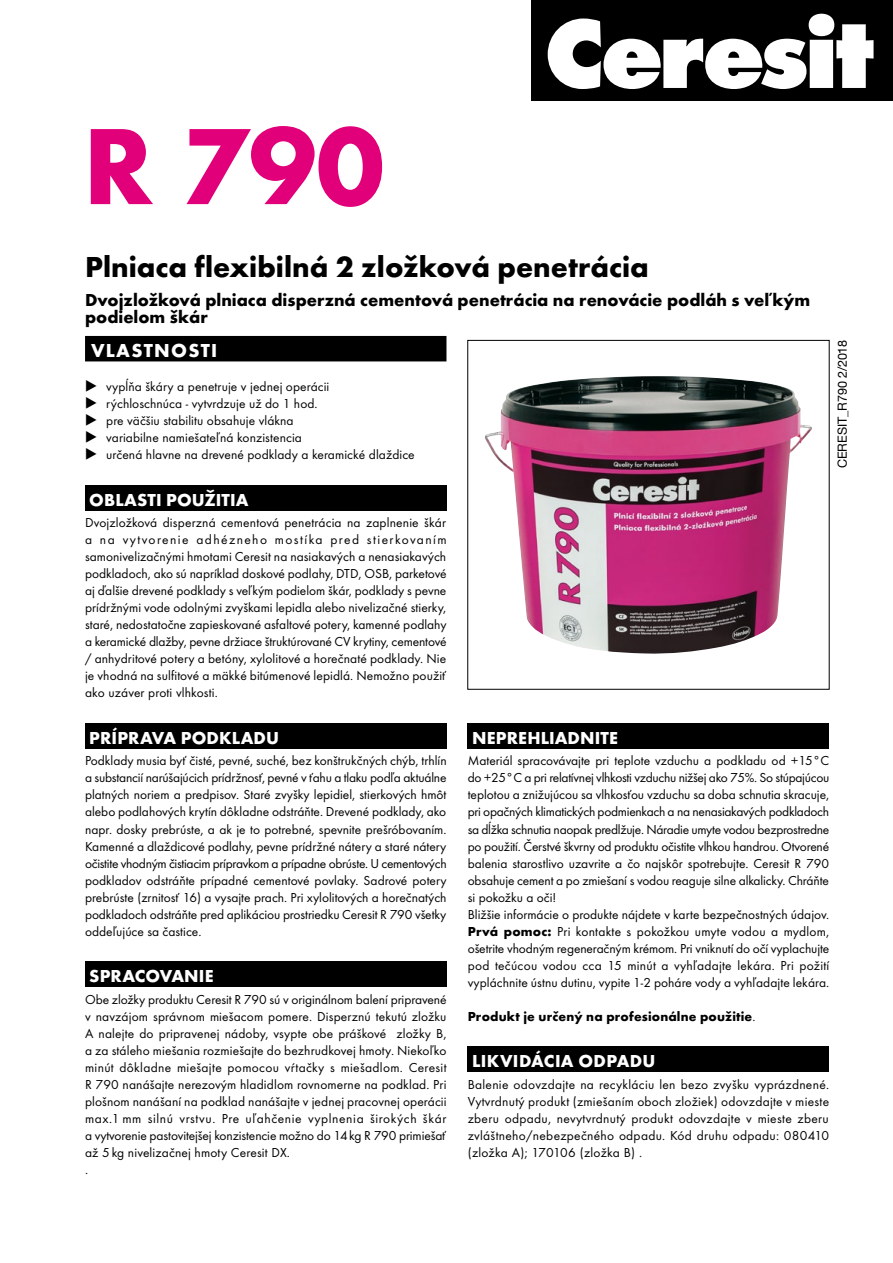
<style>
.page{position:relative;width:893px;height:1263px;background:#fff}
.page>*{position:absolute;margin:0;border:0;box-sizing:border-box;transform-origin:0 0}
.t1{font:700 112.5px "Futura TOT";color:#e2007a}
.t2{font:700 30px "Futura TOT";color:#000}
.t3{font:700 19.5px "Futura TOT";letter-spacing:.065em;color:#fff}
.t4{font:700 18px/17px "Futura TOT";color:#000}
.t5{font:700 18px "Futura TOT";letter-spacing:.005em;color:#fff}
.t6{font:13.5px/17px "Futura TOT";color:#000}
.t7{font:700 13.5px "Futura TOT";letter-spacing:.01em;color:#000}
.t8{font:12.6px "Helvetica Neue LT Com";letter-spacing:-.005em;color:#000}
.s1{font-family:"European Pi Three";font-size:15px}
.s2{font-weight:700}
.s3{font-weight:400}
</style>
<div class="page">
<div style="left:85px;top:336px;width:361px;height:25px;background:#000"></div>
<div style="left:85px;top:485px;width:361px;height:25px;background:#000"></div>
<div style="left:85px;top:723px;width:361px;height:25px;background:#000"></div>
<div style="left:85px;top:961px;width:361px;height:25px;background:#000"></div>
<div style="left:468px;top:723px;width:361px;height:25px;background:#000"></div>
<div style="left:468px;top:1046px;width:361px;height:25px;background:#000"></div>
<img style="left:485px;top:376px;width:327px;height:278px">
<div style="left:532px;top:0;width:361px;height:99px;background:#000"></div>
<svg style="left:548px;top:14px;width:325px;height:75px"></svg>
<h1 class="t1" style="left:83px;top:97px;width:303px">R 790</h1>
<h2 class="t2" style="left:85px;top:248px;width:565px">Plniaca flexibilná 2 zložková penetrácia</h2>
<h3 class="t4" style="left:85px;top:291px;width:727px">Dvojzložková plniaca disperzná cementová penetrácia na renovácie podláh s veľkým podielom škár</h3>
<h3 class="t3" style="left:91px;top:339px;width:128px">VLASTNOSTI</h3>
<p class="t6" style="left:85px;top:378px;width:331px"><span class="s1">E</span> vypĺňa škáry a penetruje v jednej operácii<br><span class="s1">E</span> rýchloschnúca - vytvrdzuje už do 1 hod.<br><span class="s1">E</span> pre väčšiu stabilitu obsahuje vlákna<br><span class="s1">E</span> variabilne namiešateľná konzistencia<br><span class="s1">E</span> určená hlavne na drevené podklady a keramické dlaždice</p>
<h3 class="t5" style="left:89px;top:488px;width:161px">OBLASTI POUŽITIA</h3>
<p class="t6" style="left:85px;top:514px;width:363px;text-align:justify">Dvojzložková disperzná cementová penetrácia na zaplnenie škár a na vytvorenie adhézneho mostíka pred stierkovaním samonivelizačnými hmotami Ceresit na nasiakavých a nenasiakavých podkladoch, ako sú napríklad doskové podlahy, DTD, OSB, parketové aj ďalšie drevené podklady s veľkým podielom škár, podklady s pevne prídržnými vode odolnými zvyškami lepidla alebo nivelizačné stierky, staré, nedostatočne zapieskované asfaltové potery, kamenné podlahy a keramické dlažby, pevne držiace štruktúrované CV krytiny, cementové / anhydritové potery a betóny, xylolitové a horečnaté podklady. Nie je vhodná na sulfitové a mäkké bitúmenové lepidlá. Nemožno použiť ako uzáver proti vlhkosti.</p>
<h3 class="t5" style="left:89px;top:727px;width:191px">PRÍPRAVA PODKLADU</h3>
<p class="t6" style="left:85px;top:752px;width:363px;text-align:justify">Podklady musia byť čisté, pevné, suché, bez konštrukčných chýb, trhlín a substancií narúšajúcich prídržnosť, pevné v ťahu a tlaku podľa aktuálne platných noriem a predpisov. Staré zvyšky lepidiel, stierkových hmôt alebo podlahových krytín dôkladne odstráňte. Drevené podklady, ako napr. dosky prebrúste, a ak je to potrebné, spevnite prešróbovaním.<br>Kamenné a dlaždicové podlahy, pevne prídržné nátery a staré nátery očistite vhodným čistiacim prípravkom a prípadne obrúste. U cementových podkladov odstráňte prípadné cementové povlaky. Sadrové potery prebrúste (zrnitosť 16) a vysajte prach. Pri xylolitových a horečnatých podkladoch odstráňte pred aplikáciou prostriedku Ceresit R 790 všetky oddeľujúce sa častice.</p>
<h3 class="t5" style="left:89px;top:965px;width:126px">SPRACOVANIE</h3>
<p class="t6" style="left:85px;top:990px;width:363px">Obe zložky produktu Ceresit R 790 sú v originálnom balení pripravené v navzájom správnom miešacom pomere. Disperznú tekutú zložku A nalejte do pripravenej nádoby, vsypte obe práškové zložky B, a za stáleho miešania rozmiešajte do bezhrudkovej hmoty. Niekoľko minút dôkladne miešajte pomocou vŕtačky s miešadlom. Ceresit R 790 nanášajte nerezovým hladidlom rovnomerne na podklad. Pri plošnom nanášaní na podklad nanášajte v jednej pracovnej operácii max.1 mm silnú vrstvu. Pre uľahčenie vyplnenia širokých škár a vytvorenie pastovitejšej konzistencie možno do 14kg R 790 primiešať až 5 kg nivelizačnej hmoty Ceresit DX.<br>.</p>
<p class="t8" style="left:834px;top:468px;width:130px;rotate:-90deg">CERESIT_R790 2/2018</p>
<h3 class="t5" style="left:472px;top:727px;width:147px">NEPREHLIADNITE</h3>
<p class="t6" style="left:468px;top:752px;width:363px">Materiál spracovávajte pri teplote vzduchu a podkladu od +15°C do +25°C a pri relatívnej vlhkosti vzduchu nižšej ako 75%. So stúpajúcou teplotou a znižujúcou sa vlhkosťou vzduchu sa doba schnutia skracuje, pri opačných klimatických podmienkach a na nenasiakavých podkladoch sa dĺžka schnutia naopak predlžuje. Náradie umyte vodou bezprostredne po použití. Čerstvé škvrny od produktu očistite vlhkou handrou. Otvorené balenia starostlivo uzavrite a čo najskôr spotrebujte. Ceresit R 790 obsahuje cement a po zmiešaní s vodou reaguje silne alkalicky. Chráňte si pokožku a oči!<br>Bližšie informácie o produkte nájdete v karte bezpečnostných údajov.<br><span class="s2">Prvá pomoc:</span> Pri kontakte s pokožkou umyte vodou a mydlom, ošetrite vhodným regeneračným krémom. Pri vniknutí do očí vyplachujte pod tečúcou vodou cca 15 minút a vyhľadajte lekára. Pri požití vypláchnite ústnu dutinu, vypite 1-2 poháre vody a vyhľadajte lekára.</p>
<p class="t7" style="left:468px;top:1008px;width:289px">Produkt je určený na profesionálne použitie<span class="s3">.</span></p>
<h3 class="t5" style="left:472px;top:1050px;width:185px">LIKVIDÁCIA ODPADU</h3>
<p class="t6" style="left:468px;top:1075px;width:363px;text-align:justify">Balenie odovzdajte na recykláciu len bezo zvyšku vyprázdnené.<br>Vytvrdnutý produkt (zmiešaním oboch zložiek) odovzdajte v mieste zberu odpadu, nevytvrdnutý produkt odovzdajte v mieste zberu zvláštneho/nebezpečného odpadu. Kód druhu odpadu: 080410 (zložka A); 170106 (zložka B) .</p>
</div>
